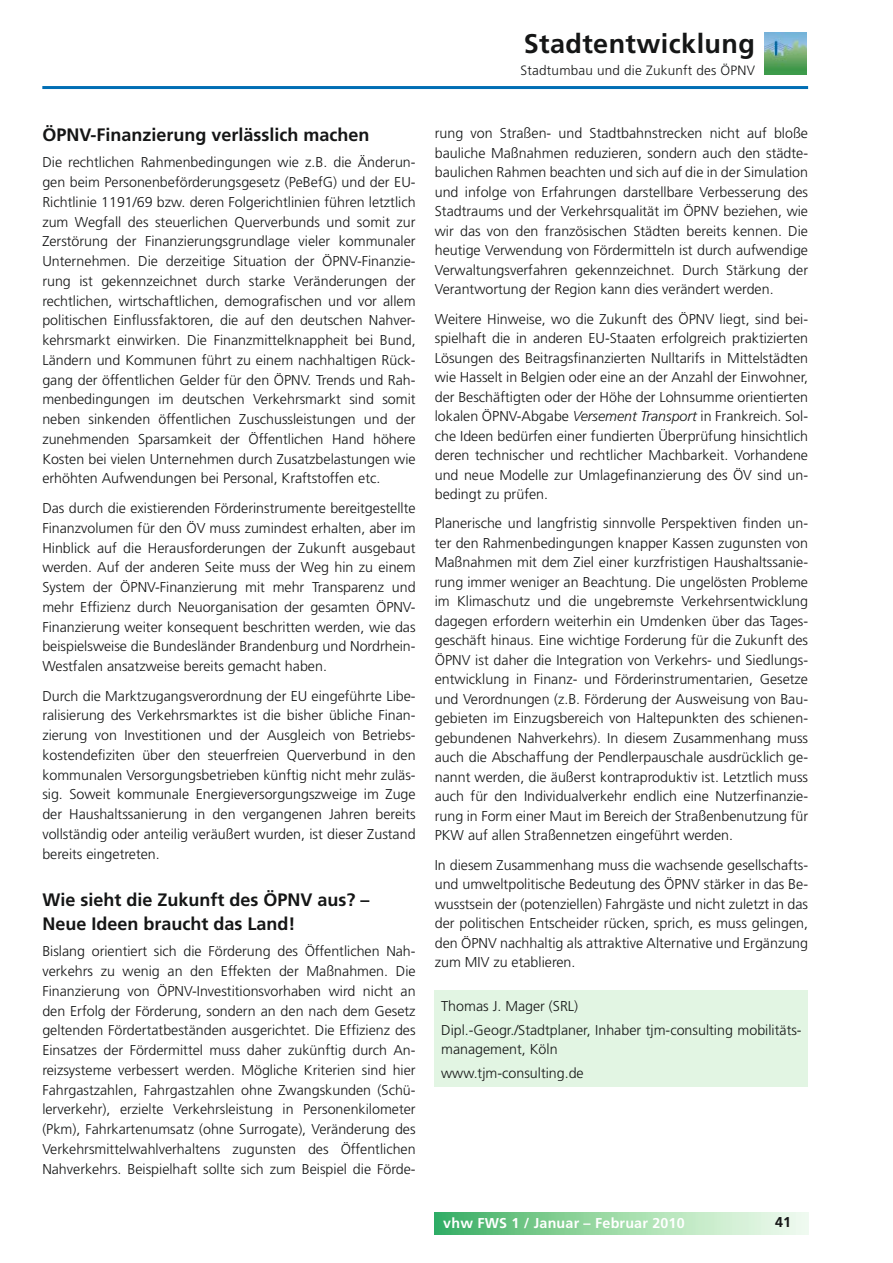
<style>
.page{position:relative;width:893px;height:1263px;background:#fff}
.page>*{position:absolute;margin:0;border:0;box-sizing:border-box;transform-origin:0 0}
.t1{font:700 27px "Frutiger LT";letter-spacing:.015em;color:#151616}
.t2{font:700 18px/24.3px "Frutiger LT";color:#151616}
.t3{font:300 14.25px/19.8px "Frutiger LT";color:#151616;text-align:justify}
.t4{font:700 14.25px "Frutiger LT";letter-spacing:.015em;color:#fff}
.t5{font:700 14.25px "Frutiger LT";color:#151616}
.t6{font:300 13.5px "Frutiger LT";letter-spacing:.015em;color:#151616}
.s1{font-family:"Frutiger";font-style:italic}
</style>
<div class="page">
<hr style="left:42px;top:86px;width:766px;height:3px;background:#006eb4">
<div style="left:435px;top:1213px;width:373px;height:21px;background:linear-gradient(to right,#3fb163,#fafff2)"></div>
<img style="left:764px;top:32px;width:42px;height:43px">
<div style="left:435px;top:991px;width:373px;height:96px;background:#e2f5e3"></div>
<h1 class="t1" style="left:523px;top:33px;width:233px">Stadtentwicklung</h1>
<p class="t6" style="left:520px;top:65px;width:236px">Stadtumbau und die Zukunft des ÖPNV</p>
<p class="t2" style="left:42px;top:124px;width:329px">ÖPNV-Finanzierung verlässlich machen</p>
<p class="t3" style="left:42px;top:154px;width:375px">Die rechtlichen Rahmenbedingungen wie z.B. die Änderun&shy;gen beim Personenbeförderungsgesetz (PeBefG) und der EU-Richtlinie 1191/69 bzw. deren Folgerichtlinien führen letztlich zum Wegfall des steuerlichen Querverbunds und somit zur Zerstörung der Finanzierungsgrundlage vieler kommunaler Unternehmen. Die derzeitige Situation der ÖPNV-Finanzie&shy;rung ist gekennzeichnet durch starke Veränderungen der rechtlichen, wirtschaftlichen, demografischen und vor allem politischen Einflussfaktoren, die auf den deutschen Nahver&shy;kehrsmarkt einwirken. Die Finanzmittelknappheit bei Bund, Ländern und Kommunen führt zu einem nachhaltigen Rück&shy;gang der öffentlichen Gelder für den ÖPNV. Trends und Rah&shy;menbedingungen im deutschen Verkehrsmarkt sind somit neben sinkenden öffentlichen Zuschussleistungen und der zunehmenden Sparsamkeit der Öffentlichen Hand höhere Kosten bei vielen Unternehmen durch Zusatzbelastungen wie erhöhten Aufwendungen bei Personal, Kraftstoffen etc.</p>
<p class="t3" style="left:42px;top:499px;width:375px">Das durch die existierenden Förderinstrumente bereitgestellte Finanzvolumen für den ÖV muss zumindest erhalten, aber im Hinblick auf die Herausforderungen der Zukunft ausgebaut werden. Auf der anderen Seite muss der Weg hin zu einem System der ÖPNV-Finanzierung mit mehr Transparenz und mehr Effizienz durch Neuorganisation der gesamten ÖPNV-Finanzierung weiter konsequent beschritten werden, wie das beispielsweise die Bundesländer Brandenburg und Nordrhein-Westfalen ansatzweise bereits gemacht haben.</p>
<p class="t3" style="left:42px;top:687px;width:375px">Durch die Marktzugangsverordnung der EU eingeführte Libe&shy;ralisierung des Verkehrsmarktes ist die bisher übliche Finan&shy;zierung von Investitionen und der Ausgleich von Betriebs&shy;kostendefiziten über den steuerfreien Querverbund in den kommunalen Versorgungsbetrieben künftig nicht mehr zuläs&shy;sig. Soweit kommunale Energieversorgungszweige im Zuge der Haushaltssanierung in den vergangenen Jahren bereits vollständig oder anteilig veräußert wurden, ist dieser Zustand bereits eingetreten.</p>
<p class="t2" style="left:42px;top:889px;width:329px">Wie sieht die Zukunft des ÖPNV aus? –<br>Neue Ideen braucht das Land!</p>
<p class="t3" style="left:42px;top:943px;width:375px">Bislang orientiert sich die Förderung des Öffentlichen Nah&shy;verkehrs zu wenig an den Effekten der Maßnahmen. Die Finanzierung von ÖPNV-Investitionsvorhaben wird nicht an den Erfolg der Förderung, sondern an den nach dem Gesetz geltenden Fördertatbeständen ausgerichtet. Die Effizienz des Einsatzes der Fördermittel muss daher zukünftig durch An&shy;reizsysteme verbessert werden. Mögliche Kriterien sind hier Fahrgastzahlen, Fahrgastzahlen ohne Zwangskunden (Schü&shy;lerverkehr), erzielte Verkehrsleistung in Personenkilometer (Pkm), Fahrkartenumsatz (ohne Surrogate), Veränderung des Verkehrsmittelwahlverhaltens zugunsten des Öffentlichen Nahverkehrs. Beispielhaft sollte sich zum Beispiel die Förde-</p>
<p class="t3" style="left:435px;top:125px;width:375px">rung von Straßen- und Stadtbahnstrecken nicht auf bloße bauliche Maßnahmen reduzieren, sondern auch den städte&shy;baulichen Rahmen beachten und sich auf die in der Simulation und infolge von Erfahrungen darstellbare Verbesserung des Stadtraums und der Verkehrsqualität im ÖPNV beziehen, wie wir das von den französischen Städten bereits kennen. Die heutige Verwendung von Fördermitteln ist durch aufwendige Verwaltungsverfahren gekennzeichnet. Durch Stärkung der Verantwortung der Region kann dies verändert werden.</p>
<p class="t3" style="left:435px;top:310px;width:375px">Weitere Hinweise, wo die Zukunft des ÖPNV liegt, sind bei&shy;spielhaft die in anderen EU-Staaten erfolgreich praktizierten Lösungen des Beitragsfinanzierten Nulltarifs in Mittelstädten wie Hasselt in Belgien oder eine an der Anzahl der Einwohner, der Beschäftigten oder der Höhe der Lohnsumme orientierten lokalen ÖPNV-Abgabe <span class="s1">Versement Transport</span> in Frankreich. Sol&shy;che Ideen bedürfen einer fundierten Überprüfung hinsichtlich deren technischer und rechtlicher Machbarkeit. Vorhandene und neue Modelle zur Umlagefinanzierung des ÖV sind un&shy;bedingt zu prüfen.</p>
<p class="t3" style="left:435px;top:515px;width:375px">Planerische und langfristig sinnvolle Perspektiven finden un&shy;ter den Rahmenbedingungen knapper Kassen zugunsten von Maßnahmen mit dem Ziel einer kurzfristigen Haushaltssanie&shy;rung immer weniger an Beachtung. Die ungelösten Probleme im Klimaschutz und die ungebremste Verkehrsentwicklung dagegen erfordern weiterhin ein Umdenken über das Tages&shy;geschäft hinaus. Eine wichtige Forderung für die Zukunft des ÖPNV ist daher die Integration von Verkehrs- und Siedlungs&shy;entwicklung in Finanz- und Förderinstrumentarien, Gesetze und Verordnungen (z.B. Förderung der Ausweisung von Bau&shy;gebieten im Einzugsbereich von Haltepunkten des schienen&shy;gebundenen Nahverkehrs). In diesem Zusammenhang muss auch die Abschaffung der Pendlerpauschale ausdrücklich ge&shy;nannt werden, die äußerst kontraproduktiv ist. Letztlich muss auch für den Individualverkehr endlich eine Nutzerfinanzie&shy;rung in Form einer Maut im Bereich der Straßenbenutzung für PKW auf allen Straßennetzen eingeführt werden.</p>
<p class="t3" style="left:435px;top:856px;width:375px">In diesem Zusammenhang muss die wachsende gesellschafts&shy;und umweltpolitische Bedeutung des ÖPNV stärker in das Be&shy;wusstsein der (potenziellen) Fahrgäste und nicht zuletzt in das der politischen Entscheider rücken, sprich, es muss gelingen, den ÖPNV nachhaltig als attraktive Alternative und Ergänzung zum MIV zu etablieren.</p>
<p class="t3" style="left:441px;top:995px;width:362px;line-height:23.7px">Thomas J. Mager (SRL)<br>Dipl.-Geogr./Stadtplaner, Inhaber tjm-consulting mobilitäts-</p>
<p class="t3" style="left:441px;top:1038px;width:144px;line-height:23.7px">management, Köln www.tjm-consulting.de</p>
<p class="t4" style="left:443px;top:1218px;width:243px">vhw FWS 1 / Januar – Februar 2010</p>
<p class="t5" style="left:775px;top:1217px;width:18px">41</p>
</div>
